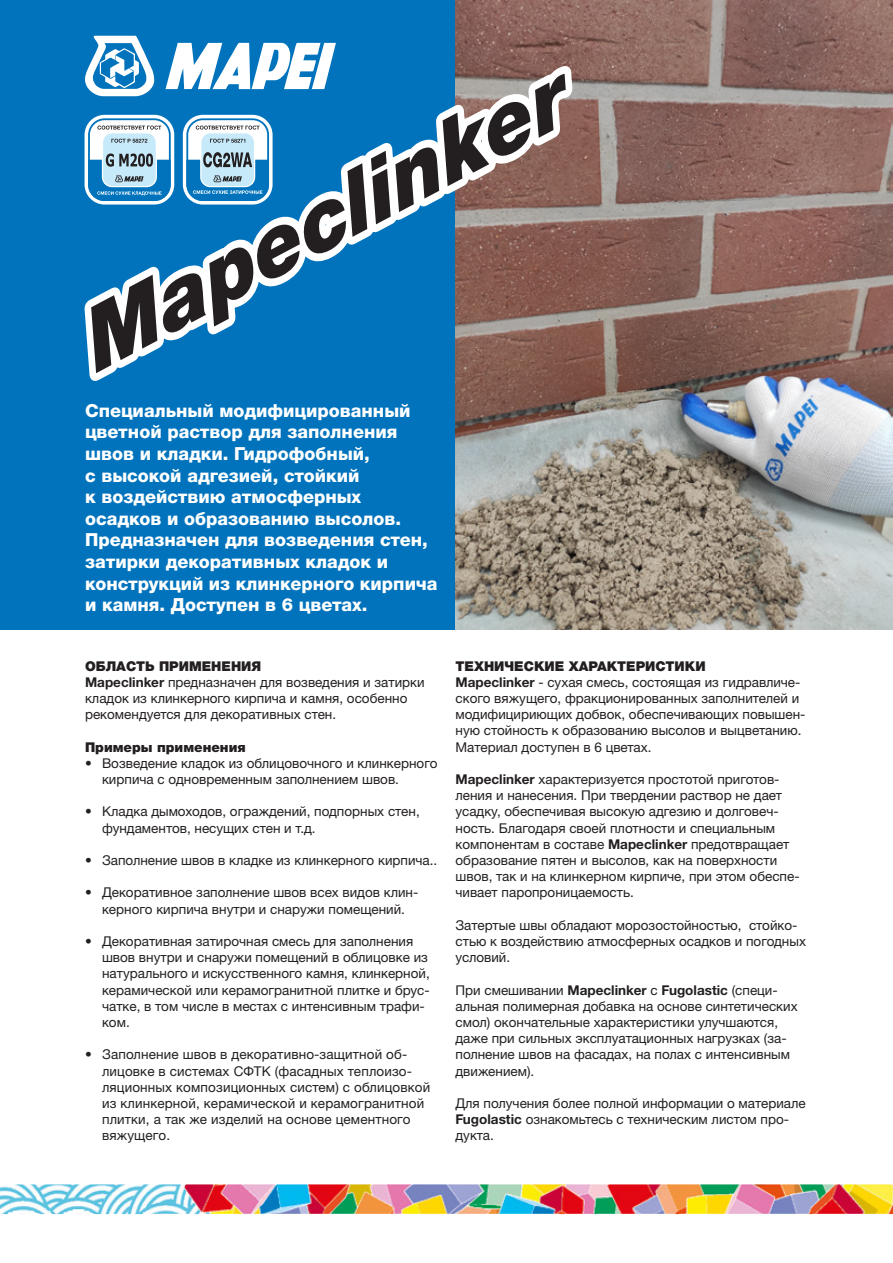
<style>
.page{position:relative;width:893px;height:1263px;background:#fff}
.page>*{position:absolute;margin:0;border:0;box-sizing:border-box;transform-origin:0 0}
.t1{font:800 18px/21.6px "Helvetica Neue LTW1 G";color:#fff}
.основной_текст{font:13.5px/16.2px "Helvetica Neue LTW1 G";color:#231f20}
.отступ{font:13.5px/16.2px "Helvetica Neue LTW1 G";color:#231f20}
.заголовок{font:900 13.5px "Helvetica Neue LTW1 G";color:#231f20}
.s1{font-weight:700}
</style>
<div class="page">
<div style="left:0;top:0;width:893px;height:629px;background:#0073bc"></div>
<img style="left:455px;top:0;width:438px;height:629px">
<img style="left:0;top:1184px;width:893px;height:30px">
<svg style="left:93px;top:33px;width:506px;height:379px"></svg>
<svg style="left:84px;top:58px;width:496px;height:329px"></svg>
<div style="left:85px;top:115px;width:89px;height:90px;background:#fff;border-radius:20px"></div>
<svg style="left:88px;top:118px;width:83px;height:83px"></svg>
<svg style="left:90px;top:120px;width:79px;height:79px"></svg>
<svg style="left:88px;top:126px;width:83px;height:75px"></svg>
<p class="t1" style="left:85px;top:400px;width:354px">Специальный модифицированный цветной раствор для заполнения швов и кладки. Гидрофобный,<br>с высокой адгезией, стойкий<br>к воздействию атмосферных осадков и образованию высолов.<br>Предназначен для возведения стен, затирки декоративных кладок и конструкций из клинкерного кирпича и камня. Доступен в 6 цветах.</p>
<p class="заголовок" style="left:85px;top:658px;width:178px">ОБЛАСТЬ ПРИМЕНЕНИЯ</p>
<p class="основной_текст" style="left:85px;top:674px;width:341px"><span class="s1">Mapeсlinker</span> предназначен для возведения и затирки кладок из клинкерного кирпича и камня, особенно рекомендуется для декоративных стен.</p>
<p class="заголовок" style="left:85px;top:739px;width:162px">Примеры применения</p>
<p class="отступ" style="left:102px;top:755px;width:337px;text-indent:-17px">• Возведение кладок из облицовочного и клинкерного кирпича с одновременным заполнением швов.</p>
<p class="отступ" style="left:102px;top:803px;width:319px;text-indent:-17px">• Кладка дымоходов, ограждений, подпорных стен, фундаментов, несущих стен и т.д.</p>
<p class="отступ" style="left:85px;top:852px;width:354px">• Заполнение швов в кладке из клинкерного кирпича..</p>
<p class="отступ" style="left:85px;top:884px;width:335px;text-align:center">• Декоративное заполнение швов всех видов клин&shy;керного кирпича внутри и снаружи помещений.</p>
<p class="отступ" style="left:102px;top:933px;width:329px;text-indent:-17px">• Декоративная затирочная смесь для заполнения швов внутри и снаружи помещений в облицовке из натурального и искусственного камня, клинкерной, керамической или керамогранитной плитке и брус&shy;чатке, в том числе в местах с интенсивным трафи&shy;ком.</p>
<p class="отступ" style="left:102px;top:1046px;width:330px;text-indent:-17px">• Заполнение швов в декоративно-защитной об&shy;лицовке в системах СФТК (фасадных теплоизо&shy;ляционных композиционных систем) с облицовкой из клинкерной, керамической и керамогранитной плитки, а так же изделий на основе цементного вяжущего.</p>
<p class="заголовок" style="left:455px;top:658px;width:252px">ТЕХНИЧЕСКИЕ ХАРАКТЕРИСТИКИ</p>
<p class="основной_текст" style="left:455px;top:674px;width:352px"><span class="s1">Mapeсlinker</span> - сухая смесь, состоящая из гидравличе&shy;ского вяжущего, фракционированных заполнителей и модифицириющих добвок, обеспечивающих повышен&shy;ную стойность к образованию высолов и выцветанию.<br>Материал доступен в 6 цветах.</p>
<p class="основной_текст" style="left:455px;top:771px;width:346px"><span class="s1">Mapeсlinker</span> характеризуется простотой приготов&shy;ления и нанесения. При твердении раствор не дает усадку, обеспечивая высокую адгезию и долговеч&shy;ность. Благодаря своей плотности и специальным компонентам в составе <span class="s1">Mapeсlinker</span> предотвращает образование пятен и высолов, как на поверхности швов, так и на клинкерном кирпиче, при этом обеспе&shy;чивает паропроницаемость.</p>
<p class="основной_текст" style="left:455px;top:917px;width:352px">Затертые швы обладают морозостойностью, стойко&shy;стью к воздействию атмосферных осадков и погодных условий.</p>
<p class="основной_текст" style="left:455px;top:982px;width:344px">При смешивании <span class="s1">Mapeclinker</span> с <span class="s1">Fugolastic</span> (специ&shy;альная полимерная добавка на основе синтетических смол) окончательные характеристики улучшаются, даже при сильных эксплуатационных нагрузках (за&shy;полнение швов на фасадах, на полах с интенсивным движением).</p>
<p class="основной_текст" style="left:455px;top:1095px;width:352px">Для получения более полной информации о материале</p>
<p class="основной_текст" style="left:455px;top:1111px;width:335px"><span class="s1">Fugolastic</span> ознакомьтесь с техническим листом про&shy;дукта.</p>
</div>
